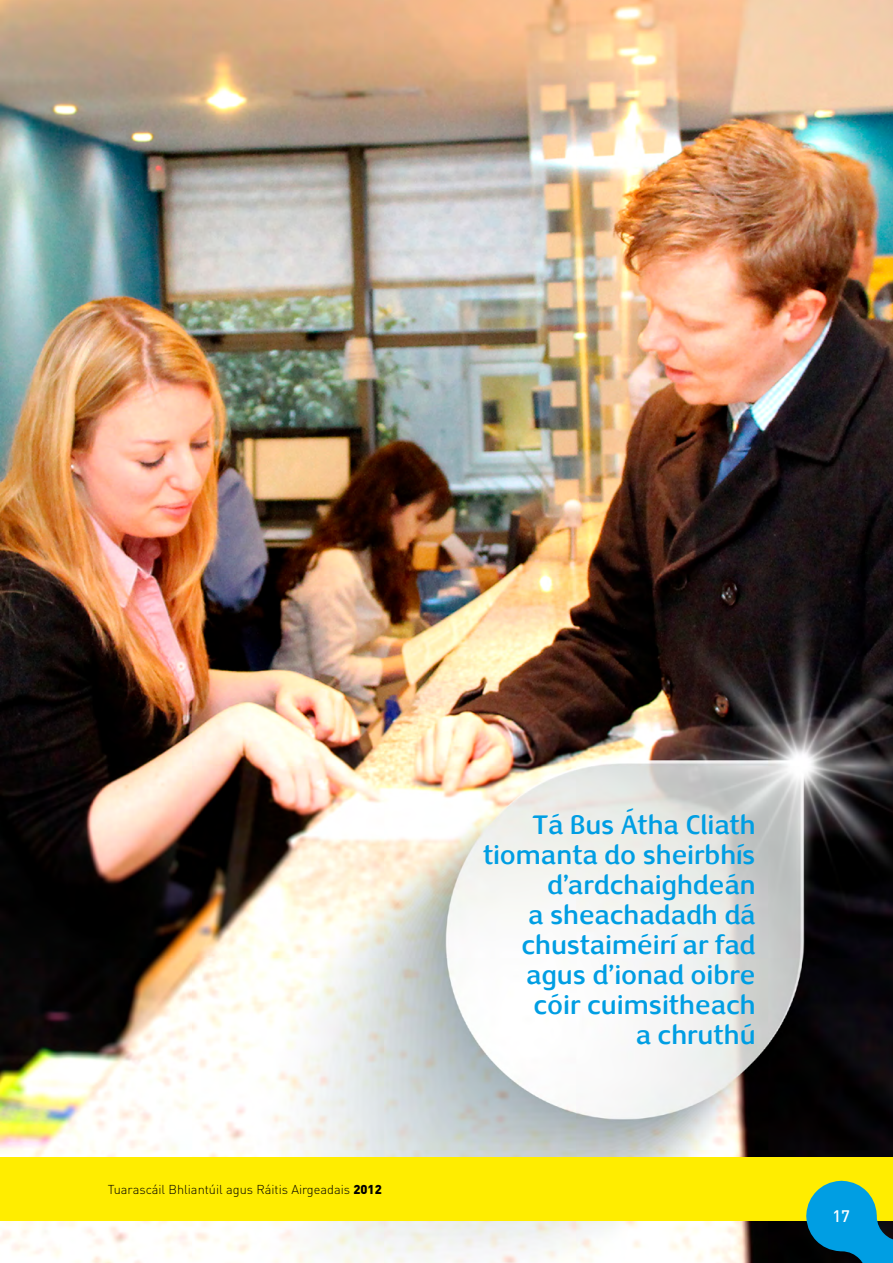
<style>
.page{position:relative;width:893px;height:1263px;background:#fff}
.page>*{position:absolute;margin:0;border:0;box-sizing:border-box;transform-origin:0 0}
.t1{font:700 27px/30px "Nexus Sans";color:#009ee3;text-align:right}
.t2{font:500 16.5px "DIN";color:#fff}
.t3{font:300 12.75px "DIN";color:#000}
.s1{font-weight:900}
</style>
<div class="page">
<img style="left:0;top:0;width:893px;height:1263px">
<div style="left:0;top:1157px;width:893px;height:63px;background:#ffed00"></div>
<svg style="left:806px;top:1181px;width:87px;height:82px"></svg>
<p class="t3" style="left:108px;top:1182px;width:276px">Tuarascáil Bhliantúil agus Ráitis Airgeadais <span class="s1">2012</span></p>
<p class="t1" style="left:484px;top:809px;width:273px">Tá Bus Átha Cliath tiomanta do sheirbhís d’ardchaighdeán<br>a sheachadadh dá chustaiméirí ar fad agus d’ionad oibre cóir cuimsitheach<br>a chruthú</p>
<p class="t2" style="left:832px;top:1205px;width:19px">17</p>
</div>
